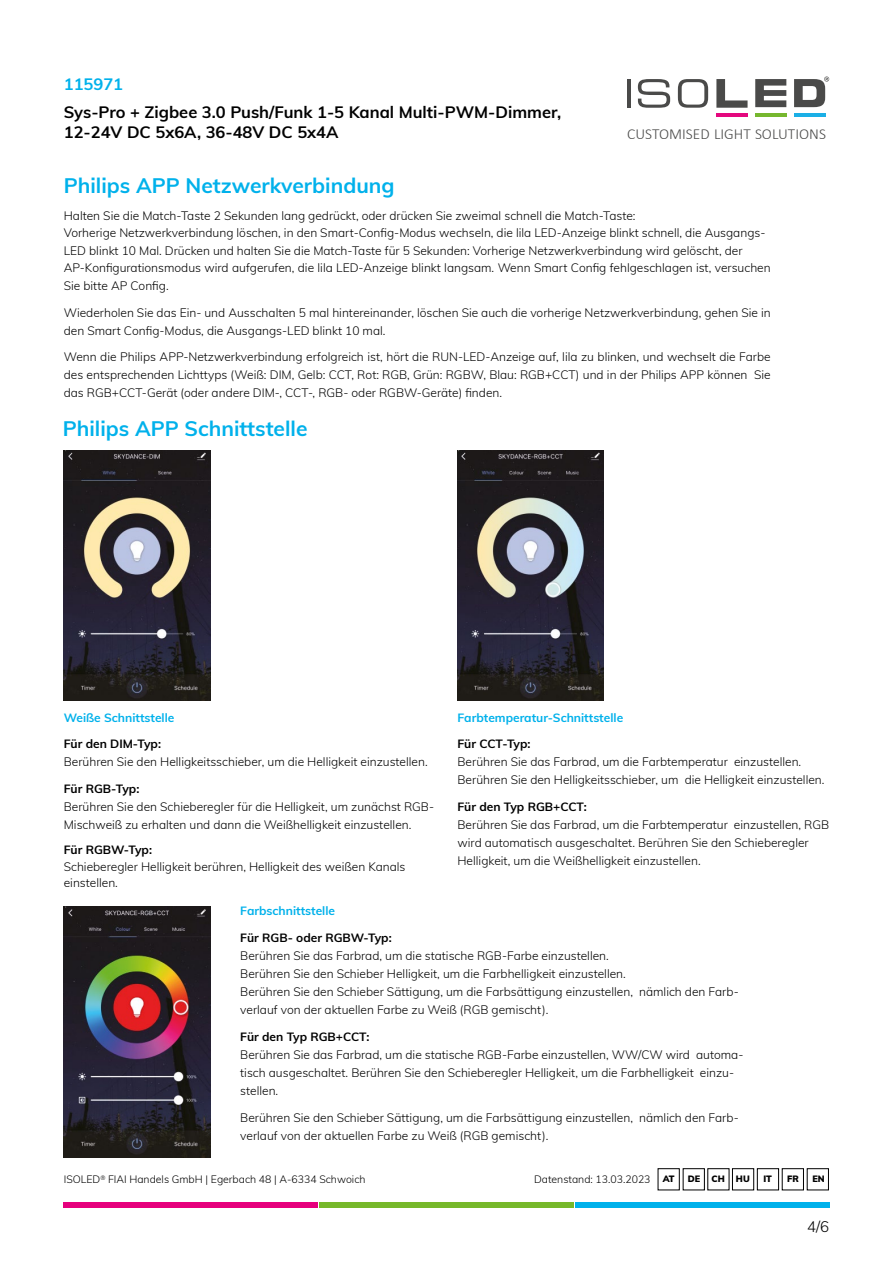
<style>
.page{position:relative;width:893px;height:1263px;background:#fff}
.page>*{position:absolute;margin:0;border:0;box-sizing:border-box;transform-origin:0 0}
.t1{font:700 21px "Muli";color:#00b1eb}
.t2{font:700 16.5px/19.8px "Muli";color:#000}
.t3{font:700 16.5px "Muli";color:#00b1eb}
.t4{font:300 15.3px "Calibri";color:#4a4a49}
.t5{font:300 15px "Muli";color:#000}
.t6{font:300 12px/18px "Muli";color:#000}
.t7{font:700 12px "Muli";color:#000}
.t8{font:700 12px "Muli";color:#00b1eb}
.t9{font:300 10.5px "Muli";color:#000}
.t10{font:900 9px "Muli";color:#000}
</style>
<div class="page">
<img style="left:64px;top:450px;width:146px;height:250px">
<img style="left:457px;top:451px;width:146px;height:249px">
<img style="left:64px;top:907px;width:146px;height:250px">
<div style="left:64px;top:1202px;width:254px;height:6px;background:#e6007d"></div>
<div style="left:575px;top:1202px;width:254px;height:6px;background:#00b1eb"></div>
<div style="left:319px;top:1202px;width:255px;height:6px;background:#76b82a"></div>
<div style="left:732px;top:1168px;width:22px;height:22px;border:1px solid #000"></div>
<div style="left:658px;top:1168px;width:22px;height:22px;border:1px solid #000"></div>
<div style="left:683px;top:1168px;width:22px;height:22px;border:1px solid #000"></div>
<div style="left:757px;top:1168px;width:22px;height:22px;border:1px solid #000"></div>
<div style="left:782px;top:1168px;width:22px;height:22px;border:1px solid #000"></div>
<div style="left:807px;top:1168px;width:22px;height:22px;border:1px solid #000"></div>
<hr style="left:627px;top:79px;width:4px;height:29px;background:#4a4a49">
<svg style="left:638px;top:79px;width:32px;height:29px"></svg>
<svg style="left:678px;top:79px;width:30px;height:29px"></svg>
<svg style="left:716px;top:79px;width:31px;height:29px"></svg>
<svg style="left:755px;top:79px;width:31px;height:28px"></svg>
<hr style="left:716px;top:113px;width:31px;height:4px;background:#e4087e">
<hr style="left:755px;top:113px;width:31px;height:4px;background:#76b72e">
<hr style="left:794px;top:113px;width:31px;height:4px;background:#1bafe6">
<svg style="left:794px;top:77px;width:35px;height:30px"></svg>
<h2 class="t3" style="left:64px;top:72px;width:61px">115971</h2>
<h2 class="t2" style="left:64px;top:102px;width:499px">Sys-Pro + Zigbee 3.0 Push/Funk 1-5 Kanal Multi-PWM-Dimmer,<br>12-24V DC 5x6A, 36-48V DC 5x4A</h2>
<p class="t4" style="left:627px;top:124px;width:200px">CUSTOMISED LIGHT SOLUTIONS</p>
<h1 class="t1" style="left:64px;top:170px;width:332px">Philips APP Netzwerkverbindung</h1>
<p class="t6" style="left:64px;top:206px;width:708px">Halten Sie die Match-Taste 2 Sekunden lang gedrückt, oder drücken Sie zweimal schnell die Match-Taste:<br>Vorherige Netzwerkverbindung löschen, in den Smart-Config-Modus wechseln, die lila LED-Anzeige blinkt schnell, die Ausgangs-LED blinkt 10 Mal. Drücken und halten Sie die Match-Taste für 5 Sekunden: Vorherige Netzwerkverbindung wird gelöscht, der AP-Konfigurationsmodus wird aufgerufen, die lila LED-Anzeige blinkt langsam. Wenn Smart Config fehlgeschlagen ist, versuchen Sie bitte AP Config.</p>
<p class="t6" style="left:64px;top:303px;width:708px">Wiederholen Sie das Ein- und Ausschalten 5 mal hintereinander, löschen Sie auch die vorherige Netzwerkverbindung, gehen Sie in den Smart Config-Modus, die Ausgangs-LED blinkt 10 mal.</p>
<p class="t6" style="left:64px;top:347px;width:708px;text-align:justify">Wenn die Philips APP-Netzwerkverbindung erfolgreich ist, hört die RUN-LED-Anzeige auf, lila zu blinken, und wechselt die Farbe des entsprechenden Lichttyps (Weiß: DIM, Gelb: CCT, Rot: RGB, Grün: RGBW, Blau: RGB+CCT) und in der Philips APP können Sie das RGB+CCT-Gerät (oder andere DIM-, CCT-, RGB- oder RGBW-Geräte) finden.</p>
<h1 class="t1" style="left:63px;top:413px;width:246px">Philips APP Schnittstelle</h1>
<p class="t8" style="left:64px;top:709px;width:112px">Weiße Schnittstelle</p>
<p class="t7" style="left:64px;top:735px;width:99px">Für den DIM-Typ:</p>
<p class="t6" style="left:64px;top:752px;width:365px">Berühren Sie den Helligkeitsschieber, um die Helligkeit einzustellen.</p>
<p class="t7" style="left:64px;top:780px;width:77px">Für RGB-Typ:</p>
<p class="t6" style="left:64px;top:797px;width:372px">Berühren Sie den Schieberegler für die Helligkeit, um zunächst RGB-<br>Mischweiß zu erhalten und dann die Weißhelligkeit einzustellen.</p>
<p class="t7" style="left:64px;top:841px;width:90px">Für RGBW-Typ:</p>
<p class="t6" style="left:64px;top:859px;width:343px;line-height:15.1px">Schieberegler Helligkeit berühren, Helligkeit des weißen Kanals einstellen.</p>
<p class="t8" style="left:457px;top:709px;width:167px">Farbtemperatur-Schnittstelle</p>
<p class="t7" style="left:457px;top:735px;width:75px">Für CCT-Typ:</p>
<p class="t6" style="left:457px;top:752px;width:368px">Berühren Sie das Farbrad, um die Farbtemperatur einzustellen.<br>Berühren Sie den Helligkeitsschieber, um die Helligkeit einzustellen.</p>
<p class="t7" style="left:457px;top:798px;width:131px">Für den Typ RGB+CCT:</p>
<p class="t6" style="left:457px;top:815px;width:373px">Berühren Sie das Farbrad, um die Farbtemperatur einzustellen, RGB wird automatisch ausgeschaltet. Berühren Sie den Schieberegler<br>Helligkeit, um die Weißhelligkeit einzustellen.</p>
<p class="t8" style="left:240px;top:902px;width:96px">Farbschnittstelle</p>
<p class="t7" style="left:240px;top:929px;width:153px">Für RGB- oder RGBW-Typ:</p>
<p class="t6" style="left:240px;top:946px;width:500px">Berühren Sie das Farbrad, um die statische RGB-Farbe einzustellen.<br>Berühren Sie den Schieber Helligkeit, um die Farbhelligkeit einzustellen.<br>Berühren Sie den Schieber Sättigung, um die Farbsättigung einzustellen, nämlich den Farb&shy;verlauf von der aktuellen Farbe zu Weiß (RGB gemischt).</p>
<p class="t7" style="left:240px;top:1028px;width:131px">Für den Typ RGB+CCT:</p>
<p class="t6" style="left:240px;top:1045px;width:505px">Berühren Sie das Farbrad, um die statische RGB-Farbe einzustellen, WW/CW wird automa&shy;tisch ausgeschaltet. Berühren Sie den Schieberegler Helligkeit, um die Farbhelligkeit einzu&shy;stellen.</p>
<p class="t6" style="left:240px;top:1108px;width:500px">Berühren Sie den Schieber Sättigung, um die Farbsättigung einzustellen, nämlich den Farb&shy;verlauf von der aktuellen Farbe zu Weiß (RGB gemischt).</p>
<p class="t9" style="left:64px;top:1172px;width:303px">ISOLED<sup>®</sup> FIAI Handels GmbH | Egerbach 48 | A-6334 Schwoich</p>
<p class="t9" style="left:534px;top:1172px;width:118px">Datenstand: 13.03.2023</p>
<p class="t10" style="left:663px;top:1172px;width:13px">AT</p>
<p class="t10" style="left:688px;top:1172px;width:14px">DE</p>
<p class="t10" style="left:712px;top:1172px;width:40px">CH HU</p>
<p class="t10" style="left:763px;top:1172px;width:10px">IT</p>
<p class="t10" style="left:787px;top:1172px;width:13px">FR</p>
<p class="t10" style="left:812px;top:1172px;width:14px">EN</p>
<p class="t5" style="left:807px;top:1215px;width:24px">4/6</p>
</div>
